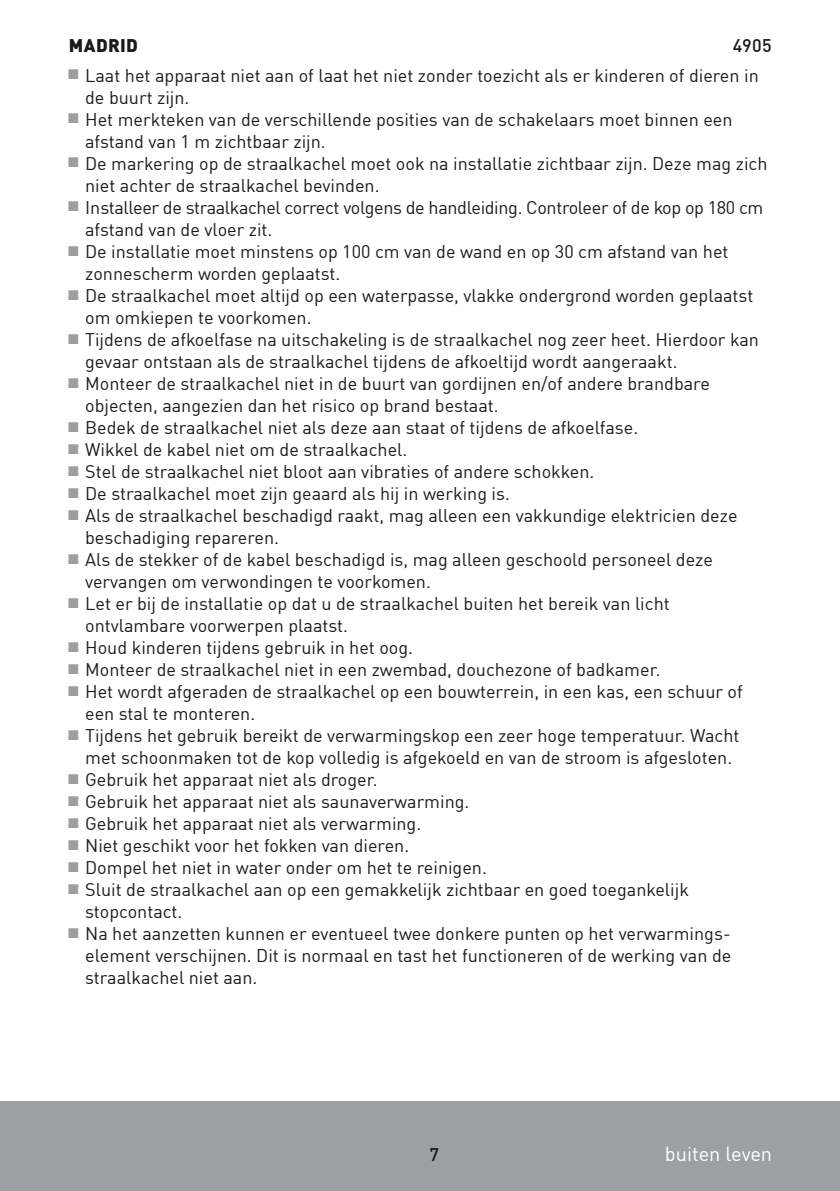
<style>
.page{position:relative;width:840px;height:1191px;background:#fff}
.page>*{position:absolute;margin:0;border:0;box-sizing:border-box;transform-origin:0 0}
.t1{font:20px "DIN Offc";color:#fff}
.t2{font:18px/22px "DIN Offc";color:#1b1a1d}
.t3{font:900 18px "DIN Offc";letter-spacing:.02em;color:#1b1a1d}
.t4{font:500 18px "DIN Offc";color:#1b1a1d}
</style>
<div class="page">
<div style="left:0;top:1101px;width:839px;height:90px;background:#9ba0a3"></div>
<p class="t3" style="left:69px;top:33px;width:70px">MADRID</p>
<p class="t4" style="left:732px;top:33px;width:40px">4905</p>
<p class="t2" style="left:85px;top:64px;width:683px">Laat het apparaat niet aan of laat het niet zonder toezicht als er kinderen of dieren in de buurt zijn.<br>Het merkteken van de verschillende posities van de schakelaars moet binnen een afstand van 1 m zichtbaar zijn.<br>De markering op de straalkachel moet ook na installatie zichtbaar zijn. Deze mag zich niet achter de straalkachel bevinden.<br>Installeer de straalkachel correct volgens de handleiding. Controleer of de kop op 180 cm afstand van de vloer zit.<br>De installatie moet minstens op 100 cm van de wand en op 30 cm afstand van het zonnescherm worden geplaatst.<br>De straalkachel moet altijd op een waterpasse, vlakke ondergrond worden geplaatst om omkiepen te voorkomen.<br>Tijdens de afkoelfase na uitschakeling is de straalkachel nog zeer heet. Hierdoor kan gevaar ontstaan als de straalkachel tijdens de afkoeltijd wordt aangeraakt.<br>Monteer de straalkachel niet in de buurt van gordijnen en/of andere brandbare objecten, aangezien dan het risico op brand bestaat.<br>Bedek de straalkachel niet als deze aan staat of tijdens de afkoelfase.<br>Wikkel de kabel niet om de straalkachel.<br>Stel de straalkachel niet bloot aan vibraties of andere schokken.<br>De straalkachel moet zijn geaard als hij in werking is.<br>Als de straalkachel beschadigd raakt, mag alleen een vakkundige elektricien deze beschadiging repareren.<br>Als de stekker of de kabel beschadigd is, mag alleen geschoold personeel deze vervangen om verwondingen te voorkomen.<br>Let er bij de installatie op dat u de straalkachel buiten het bereik van licht ontvlambare voorwerpen plaatst.<br>Houd kinderen tijdens gebruik in het oog.<br>Monteer de straalkachel niet in een zwembad, douchezone of badkamer.<br>Het wordt afgeraden de straalkachel op een bouwterrein, in een kas, een schuur of een stal te monteren.<br>Tijdens het gebruik bereikt de verwarmingskop een zeer hoge temperatuur. Wacht met schoonmaken tot de kop volledig is afgekoeld en van de stroom is afgesloten.<br>Gebruik het apparaat niet als droger.<br>Gebruik het apparaat niet als saunaverwarming.<br>Gebruik het apparaat niet als verwarming.<br>Niet geschikt voor het fokken van dieren.<br>Dompel het niet in water onder om het te reinigen.<br>Sluit de straalkachel aan op een gemakkelijk zichtbaar en goed toegankelijk stopcontact.<br>Na het aanzetten kunnen er eventueel twee donkere punten op het verwarmings&shy;element verschijnen. Dit is normaal en tast het functioneren of de werking van de straalkachel niet aan.</p>
<p class="t4" style="left:429px;top:1142px;width:11px">7</p>
<p class="t1" style="left:664px;top:1140px;width:109px">buiten leven</p>
</div>
